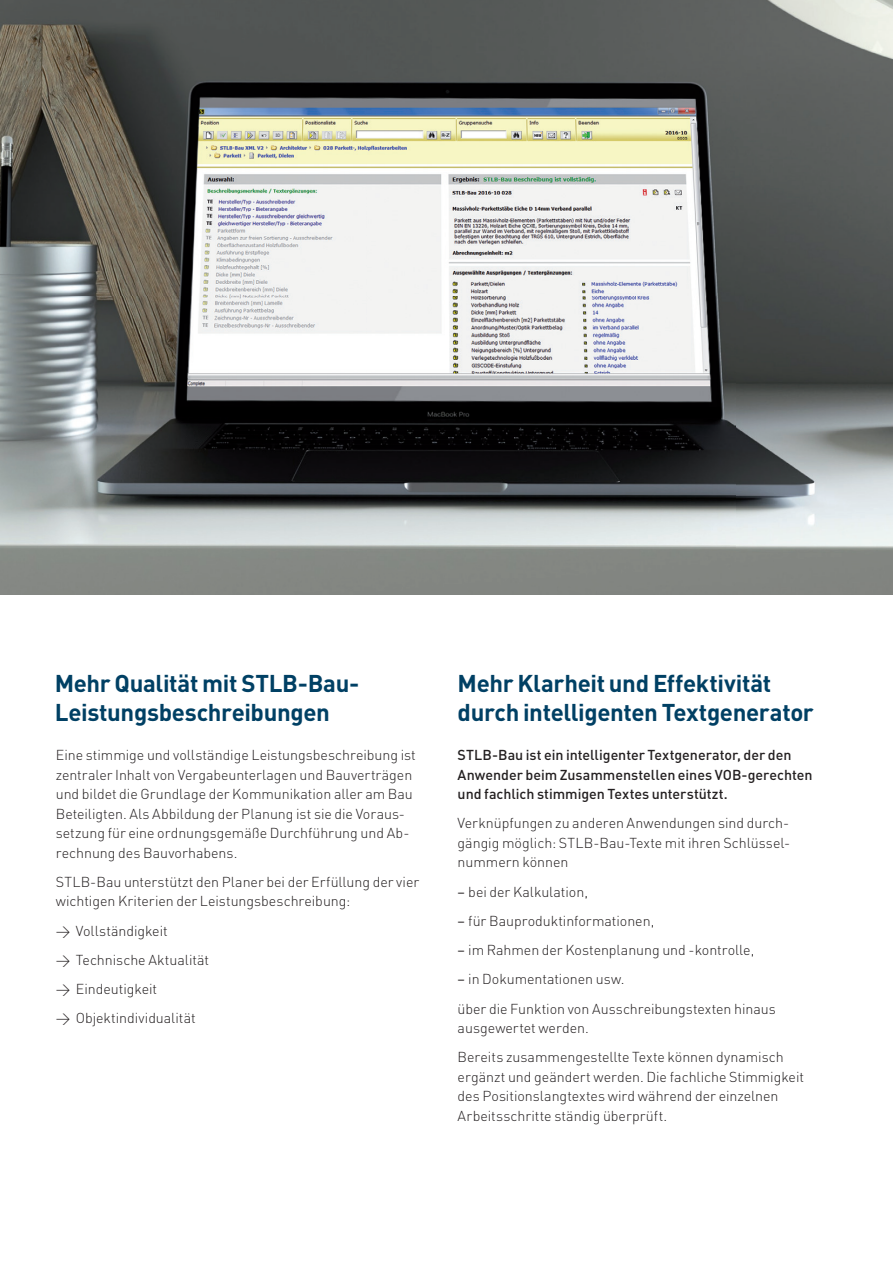
<style>
.page{position:relative;width:893px;height:1263px;background:#fff}
.page>*{position:absolute;margin:0;border:0;box-sizing:border-box;transform-origin:0 0}
.t1{font:700 24px/29.2px "DIN";letter-spacing:-.015em;color:#004064}
.t2{font:300 14.25px/19.5px "DIN";letter-spacing:-.005em;color:#231f20}
.t3{font:500 14.25px/19.5px "DIN";color:#231f20}
.s1{font-weight:400}
</style>
<div class="page">
<img style="left:0;top:0;width:893px;height:594px">
<h1 class="t1" style="left:55px;top:667px;width:306px">Mehr Qualität mit STLB-Bau-<br>Leistungs beschreibungen</h1>
<p class="t2" style="left:56px;top:745px;width:362px">Eine stimmige und vollständige Leistungsbeschreibung ist zentraler Inhalt von Vergabeunterlagen und Bauverträgen und bildet die Grundlage der Kommunikation aller am Bau Beteiligten. Als Abbildung der Planung ist sie die Voraus&shy;setzung für eine ordnungsgemäße Durchführung und Ab&shy;rechnung des Bauvorhabens.</p>
<p class="t2" style="left:56px;top:872px;width:365px">STLB-Bau unterstützt den Planer bei der Erfüllung der vier wichtigen Kriterien der Leistungsbeschreibung:</p>
<p class="t2" style="left:56px;top:916px;width:155px;line-height:29.2px">&gt; Vollständigkeit<br>&gt; Technische Aktualität &gt; Eindeutigkeit<br>&gt; Objektindividualität</p>
<h1 class="t1" style="left:458px;top:667px;width:358px">Mehr Klarheit und Effektivität durch intelligenten Text generator</h1>
<p class="t3" style="left:458px;top:745px;width:356px">STLB-Bau ist ein intelligenter Textgenerator, der den<br>Anwender beim Zusammenstellen eines VOB-gerechten und fachlich stimmigen Textes unterstützt.</p>
<p class="t2" style="left:458px;top:813px;width:334px;text-align:justify">Verknüpfungen zu anderen Anwendungen sind durch&shy;gängig möglich: STLB-Bau-Texte mit ihren Schlüssel&shy;nummern können</p>
<p class="t2" style="left:458px;top:877px;width:320px;line-height:29.2px"><span class="s1">−</span> bei der Kalkulation,<br><span class="s1">−</span> für Bauproduktinformationen,<br><span class="s1">−</span> im Rahmen der Kostenplanung und -kontrolle,<br><span class="s1">−</span> in Dokumentationen usw.<br>über die Funktion von Ausschreibungs texten hinaus</p>
<p class="t2" style="left:458px;top:1013px;width:328px;line-height:29.2px">ausgewertet werden.<br>Bereits zusammengestellte Texte können dynamisch</p>
<p class="t2" style="left:458px;top:1067px;width:348px">ergänzt und geändert werden. Die fachliche Stimmigkeit des Positionslangtextes wird während der einzelnen<br>Arbeitsschritte ständig überprüft.</p>
</div>
